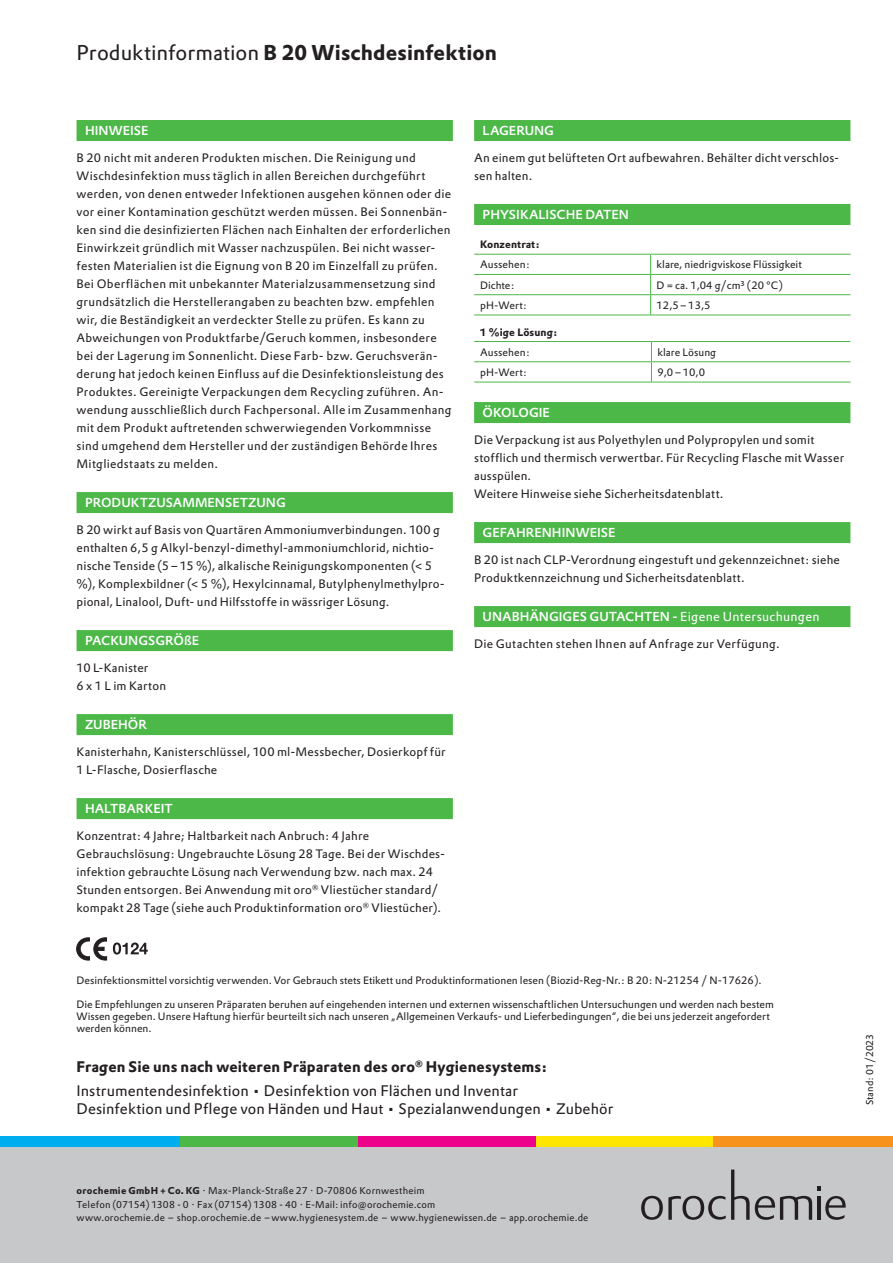
<style>
.page{position:relative;width:893px;height:1263px;background:#fff}
.page>*{position:absolute;margin:0;border:0;box-sizing:border-box;transform-origin:0 0}
._03-Overline{font:700 21px "DTL Prokyon TPRO";letter-spacing:.005em;color:#231f20}
.B2-Abbinder_Copy{font:15px/18px "DTL Prokyon TPRO";letter-spacing:.005em;color:#231f20}
.B1-Abbinder_Headline{font:700 15px "DTL Prokyon TPRO";letter-spacing:.01em;color:#231f20}
._06-Headline_farbig{font:500 12.75px "DTL Prokyon TPRO";color:#fff}
._04-Copy{font:12px/18px "DTL Prokyon TPRO";letter-spacing:.02em;color:#231f20}
._11-Hinweise{font:10.5px/12px "DTL Prokyon TPRO";color:#231f20}
._08-Tabelle_Copy{font:10.5px "DTL Prokyon TPRO";color:#231f20}
._07-Headline_Tabelle{font:700 10.5px "DTL Prokyon TPRO";letter-spacing:.01em;color:#231f20}
.C-Company_Name_Adres{font:9.75px/13.5px "DTL Prokyon TPRO";letter-spacing:.015em;color:#231f20}
.A-Drucknorm___Stand{font:9.75px "DTL Prokyon TPRO";color:#231f20}
.s1{font-weight:400}
.s2{font-weight:700}
</style>
<div class="page">
<div style="left:0;top:1147px;width:893px;height:116px;background:#c7c8ca"></div>
<hr style="left:818px;top:1196px;width:3px;height:24px;background:#231f20">
<svg style="left:818px;top:1186px;width:3px;height:4px"></svg>
<svg style="left:641px;top:1169px;width:171px;height:51px"></svg>
<svg style="left:825px;top:1196px;width:21px;height:24px"></svg>
<div style="left:536px;top:1136px;width:178px;height:11px;background:#ffe601"></div>
<div style="left:357px;top:1136px;width:179px;height:11px;background:#ed028c"></div>
<div style="left:179px;top:1136px;width:178px;height:11px;background:#4cb848"></div>
<div style="left:0;top:1136px;width:179px;height:11px;background:#00aeef"></div>
<div style="left:714px;top:1136px;width:179px;height:11px;background:#f7931d"></div>
<div style="left:77px;top:120px;width:376px;height:21px;background:#4cb848"></div>
<div style="left:77px;top:492px;width:376px;height:21px;background:#4cb848"></div>
<div style="left:77px;top:630px;width:376px;height:21px;background:#4cb848"></div>
<div style="left:77px;top:714px;width:376px;height:21px;background:#4cb848"></div>
<div style="left:77px;top:798px;width:376px;height:21px;background:#4cb848"></div>
<div style="left:474px;top:120px;width:376px;height:21px;background:#4cb848"></div>
<div style="left:474px;top:204px;width:376px;height:21px;background:#4cb848"></div>
<div style="left:474px;top:402px;width:376px;height:21px;background:#4cb848"></div>
<div style="left:474px;top:522px;width:376px;height:21px;background:#4cb848"></div>
<div style="left:474px;top:606px;width:376px;height:21px;background:#4cb848"></div>
<hr style="left:474px;top:254px;width:177px;height:1px;background:#4cb848">
<hr style="left:651px;top:254px;width:199px;height:1px;background:#4cb848">
<hr style="left:474px;top:274px;width:177px;height:1px;background:#4cb848">
<hr style="left:651px;top:274px;width:199px;height:1px;background:#4cb848">
<hr style="left:474px;top:294px;width:177px;height:1px;background:#4cb848">
<hr style="left:651px;top:294px;width:199px;height:1px;background:#4cb848">
<svg style="left:650px;top:255px;width:1px;height:60px"></svg>
<hr style="left:474px;top:315px;width:177px;height:1px;background:#4cb848">
<hr style="left:651px;top:315px;width:199px;height:1px;background:#4cb848">
<hr style="left:474px;top:341px;width:177px;height:1px;background:#4cb848">
<hr style="left:651px;top:341px;width:199px;height:1px;background:#4cb848">
<hr style="left:474px;top:361px;width:177px;height:1px;background:#4cb848">
<hr style="left:651px;top:361px;width:199px;height:1px;background:#4cb848">
<svg style="left:651px;top:342px;width:1px;height:40px"></svg>
<hr style="left:474px;top:382px;width:177px;height:1px;background:#4cb848">
<hr style="left:651px;top:382px;width:199px;height:1px;background:#4cb848">
<svg style="left:77px;top:938px;width:30px;height:22px"></svg>
<svg style="left:113px;top:942px;width:35px;height:12px"></svg>
<p class="_03-Overline" style="left:77px;top:39px;width:422px"><span class="s1">Produktinformation</span> B 20 Wischdesinfektion</p>
<p class="_06-Headline_farbig" style="left:85px;top:122px;width:65px">HINWEISE</p>
<p class="_04-Copy" style="left:77px;top:149px;width:376px">B 20 nicht mit anderen Produkten mischen. Die Reinigung und Wischdesinfektion muss täglich in allen Bereichen durchgeführt werden, von denen entweder Infektionen ausgehen können oder die vor einer Kontamination geschützt werden müssen. Bei Sonnenbän&shy;ken sind die desinfizierten Flächen nach Einhalten der erforderlichen Einwirkzeit gründlich mit Wasser nachzuspülen. Bei nicht wasser&shy;festen Materialien ist die Eignung von B 20 im Einzelfall zu prüfen.<br>Bei Oberflächen mit unbekannter Materialzusammensetzung sind grundsätzlich die Herstellerangaben zu beachten bzw. empfehlen wir, die Beständigkeit an verdeckter Stelle zu prüfen. Es kann zu Abweichungen von Produktfarbe/Geruch kommen, insbesondere bei der Lagerung im Sonnenlicht. Diese Farb- bzw. Geruchsverän&shy;derung hat jedoch keinen Einfluss auf die Desinfektionsleistung des Produktes. Gereinigte Verpackungen dem Recycling zuführen. An&shy;wendung ausschließlich durch Fachpersonal. Alle im Zusammenhang mit dem Produkt auftretenden schwerwiegenden Vorkommnisse sind umgehend dem Hersteller und der zuständigen Behörde Ihres Mitgliedstaats zu melden.</p>
<p class="_06-Headline_farbig" style="left:85px;top:494px;width:202px">PRODUKTZUSAMMENSETZUNG</p>
<p class="_04-Copy" style="left:77px;top:521px;width:370px">B 20 wirkt auf Basis von Quartären Ammoniumverbindungen. 100 g enthalten 6,5 g Alkyl-benzyl-dimethyl-ammoniumchlorid, nichtio&shy;nische Tenside (5 – 15 %), alkalische Reinigungskomponenten (&lt; 5 %), Komplexbildner (&lt; 5 %), Hexylcinnamal, Butylphenylmethylpro&shy;pional, Linalool, Duft- und Hilfsstoffe in wässriger Lösung.</p>
<p class="_06-Headline_farbig" style="left:85px;top:632px;width:116px">PACKUNGSGRÖßE</p>
<p class="_04-Copy" style="left:77px;top:659px;width:73px">10 L-Kanister</p>
<p class="_04-Copy" style="left:77px;top:677px;width:91px">6 x 1 L im Karton</p>
<p class="_06-Headline_farbig" style="left:85px;top:716px;width:64px">ZUBEHÖR</p>
<p class="_04-Copy" style="left:77px;top:743px;width:371px">Kanisterhahn, Kanisterschlüssel, 100 ml-Messbecher, Dosierkopf für<br>1 L-Flasche, Dosierflasche</p>
<p class="_06-Headline_farbig" style="left:85px;top:800px;width:89px">HALTBARKEIT</p>
<p class="_04-Copy" style="left:77px;top:827px;width:294px">Konzentrat: 4 Jahre; Haltbarkeit nach Anbruch: 4 Jahre</p>
<p class="_04-Copy" style="left:77px;top:845px;width:370px">Gebrauchslösung: Ungebrauchte Lösung 28 Tage. Bei der Wischdes&shy;infektion gebrauchte Lösung nach Verwendung bzw. nach max. 24<br>Stunden entsorgen. Bei Anwendung mit oro<sup>®</sup> Vliestücher standard/ kompakt 28 Tage (siehe auch Produktinformation oro<sup>®</sup> Vliestücher).</p>
<p class="_06-Headline_farbig" style="left:483px;top:122px;width:73px">LAGERUNG</p>
<p class="_04-Copy" style="left:474px;top:149px;width:367px">An einem gut belüfteten Ort aufbewahren. Behälter dicht verschlos&shy;sen halten.</p>
<p class="_06-Headline_farbig" style="left:483px;top:206px;width:148px">PHYSIKALISCHE DATEN</p>
<p class="_07-Headline_Tabelle" style="left:480px;top:237px;width:61px">Konzentrat:</p>
<p class="_08-Tabelle_Copy" style="left:480px;top:258px;width:51px">Aussehen:</p>
<p class="_08-Tabelle_Copy" style="left:657px;top:258px;width:147px">klare, niedrigviskose Flüssigkeit</p>
<p class="_08-Tabelle_Copy" style="left:480px;top:278px;width:36px">Dichte:</p>
<p class="_08-Tabelle_Copy" style="left:657px;top:278px;width:128px">D = ca. 1,04 g/cm³ (20 °C)</p>
<p class="_08-Tabelle_Copy" style="left:480px;top:298px;width:48px">pH-Wert:</p>
<p class="_08-Tabelle_Copy" style="left:657px;top:298px;width:55px">12,5 – 13,5</p>
<p class="_07-Headline_Tabelle" style="left:480px;top:325px;width:79px">1 %ige Lösung:</p>
<p class="_08-Tabelle_Copy" style="left:480px;top:345px;width:51px">Aussehen:</p>
<p class="_08-Tabelle_Copy" style="left:657px;top:345px;width:60px">klare Lösung</p>
<p class="_08-Tabelle_Copy" style="left:480px;top:365px;width:48px">pH-Wert:</p>
<p class="_08-Tabelle_Copy" style="left:657px;top:365px;width:49px">9,0 – 10,0</p>
<p class="_06-Headline_farbig" style="left:483px;top:404px;width:69px">ÖKOLOGIE</p>
<p class="_04-Copy" style="left:474px;top:431px;width:372px">Die Verpackung ist aus Polyethylen und Polypropylen und somit stofflich und thermisch verwertbar. Für Recycling Flasche mit Wasser ausspülen.</p>
<p class="_04-Copy" style="left:474px;top:485px;width:251px">Weitere Hinweise siehe Sicherheitsdatenblatt.</p>
<p class="_06-Headline_farbig" style="left:483px;top:524px;width:134px">GEFAHRENHINWEISE</p>
<p class="_04-Copy" style="left:474px;top:551px;width:367px">B 20 ist nach CLP-Verordnung eingestuft und gekennzeichnet: siehe<br>Produktkennzeichnung und Sicherheitsdatenblatt.</p>
<p class="_06-Headline_farbig" style="left:483px;top:608px;width:339px">UNABHÄNGIGES GUTACHTEN - <span class="s1">Eigene Untersuchungen</span></p>
<p class="_04-Copy" style="left:474px;top:635px;width:307px">Die Gutachten stehen Ihnen auf Anfrage zur Verfügung.</p>
<p class="_11-Hinweise" style="left:77px;top:974px;width:687px">Desinfektionsmittel vorsichtig verwenden. Vor Gebrauch stets Etikett und Produktinformationen lesen (Biozid-Reg-Nr.: B 20: N-21254 / N-17626).</p>
<p class="_11-Hinweise" style="left:77px;top:998px;width:699px">Die Empfehlungen zu unseren Präparaten beruhen auf eingehenden internen und externen wissenschaftlichen Untersuchungen und werden nach bestem<br>Wissen gegeben. Unsere Haftung hierfür beurteilt sich nach unseren „Allgemeinen Verkaufs- und Lieferbedingungen“, die bei uns jederzeit angefordert werden können.</p>
<p class="B1-Abbinder_Headline" style="left:77px;top:1057px;width:472px">Fragen Sie uns nach weiteren Präparaten des oro<sup>®</sup> Hygienesystems:</p>
<p class="B2-Abbinder_Copy" style="left:77px;top:1081px;width:538px">Instrumentendesinfektion • Desinfektion von Flächen und Inventar<br>Desinfektion und Pflege von Händen und Haut • Spezialanwendungen • Zubehör</p>
<p class="A-Drucknorm___Stand" style="left:863px;top:1105px;width:73px;rotate:-90deg">Stand: 01/2023</p>
<p class="C-Company_Name_Adres" style="left:77px;top:1184px;width:513px"><span class="s2">orochemie GmbH + Co. KG</span> · Max-Planck-Straße 27 · D-70806 Kornwestheim<br>Telefon (07154) 1308 - 0 · Fax (07154) 1308 - 40 · E-Mail: info@orochemie.com<br>www.orochemie.de – shop.orochemie.de – www.hygienesystem.de – www.hygienewissen.de – app.orochemie.de</p>
</div>
